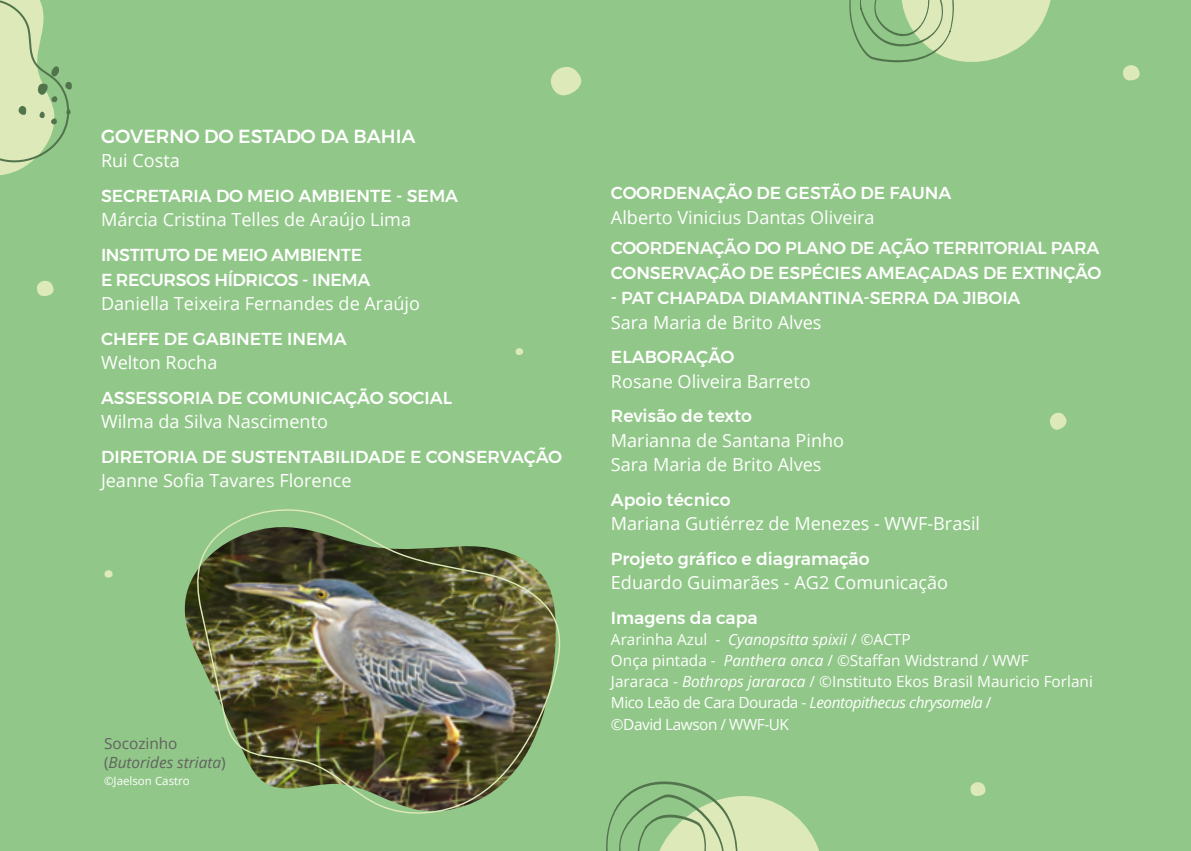
<style>
.page{position:relative;width:1191px;height:851px;background:#fff}
.page>*{position:absolute;margin:0;border:0;box-sizing:border-box;transform-origin:0 0}
.t1{font:500 18.8px "Montserrat";color:#fff}
.t2{font:18px/24.4px "Open Sans";color:#fff}
.t3{font:500 17.2px/25.2px "Montserrat";letter-spacing:-.01em;color:#fff}
.t4{font:15.4px/21.2px "Open Sans";color:#fff}
.t5{font:italic 15.4px/19.2px "Open Sans";color:#626261}
.t6{font:11.6px "Open Sans";color:#fff}
.s1{font-style:normal}
.s2{font-style:italic}
</style>
<div class="page">
<div style="left:0;top:0;width:1191px;height:850px;background:#91c788"></div>
<svg style="left:0;top:0;width:72px;height:175px"></svg>
<svg style="left:606px;top:781px;width:213px;height:69px"></svg>
<svg style="left:849px;top:0;width:202px;height:63px"></svg>
<svg style="left:550px;top:67px;width:32px;height:29px"></svg>
<svg style="left:1123px;top:65px;width:17px;height:16px"></svg>
<svg style="left:104px;top:570px;width:9px;height:8px"></svg>
<svg style="left:515px;top:348px;width:8px;height:7px"></svg>
<svg style="left:37px;top:281px;width:17px;height:15px"></svg>
<svg style="left:970px;top:782px;width:16px;height:14px"></svg>
<svg style="left:1050px;top:412px;width:17px;height:18px"></svg>
<img style="left:184px;top:575px;width:10px;height:73px">
<img style="left:194px;top:509px;width:367px;height:305px">
<p class="t1" style="left:101px;top:121px;width:316px">GOVERNO DO ESTADO DA BAHIA</p>
<p class="t2" style="left:101px;top:148px;width:80px">Rui Costa</p>
<p class="t3" style="left:101px;top:183px;width:359px">SECRETARIA DO MEIO AMBIENTE - SEMA</p>
<p class="t2" style="left:101px;top:207px;width:312px">Márcia Cristina Telles de Araújo Lima</p>
<p class="t3" style="left:101px;top:242px;width:271px">INSTITUTO DE MEIO AMBIENTE<br>E RECURSOS HÍDRICOS - INEMA</p>
<p class="t2" style="left:101px;top:291px;width:320px">Daniella Teixeira Fernandes de Araújo</p>
<p class="t3" style="left:101px;top:326px;width:247px">CHEFE DE GABINETE INEMA</p>
<p class="t2" style="left:101px;top:350px;width:118px">Welton Rocha</p>
<p class="t3" style="left:101px;top:385px;width:352px">ASSESSORIA DE COMUNICAÇÃO SOCIAL</p>
<p class="t2" style="left:101px;top:409px;width:228px">Wilma da Silva Nascimento</p>
<p class="t3" style="left:101px;top:444px;width:463px">DIRETORIA DE SUSTENTABILIDADE E CONSERVAÇÃO</p>
<p class="t2" style="left:101px;top:468px;width:252px">Jeanne Sofia Tavares Florence</p>
<p class="t5" style="left:104px;top:733px;width:123px"><span class="s1">Socozinho (</span>Butorides striata<span class="s1">)</span></p>
<p class="t6" style="left:104px;top:772px;width:87px">©Jaelson Castro</p>
<p class="t3" style="left:611px;top:180px;width:342px">COORDENAÇÃO DE GESTÃO DE FAUNA</p>
<p class="t2" style="left:611px;top:204px;width:265px">Alberto Vinicius Dantas Oliveira</p>
<p class="t3" style="left:611px;top:235px;width:492px">COORDENAÇÃO DO PLANO DE AÇÃO TERRITORIAL PARA<br>CONSERVAÇÃO DE ESPÉCIES AMEAÇADAS DE EXTINÇÃO</p>
<p class="t3" style="left:611px;top:285px;width:411px">- PAT CHAPADA DIAMANTINA-SERRA DA JIBOIA</p>
<p class="t2" style="left:611px;top:309px;width:212px">Sara Maria de Brito Alves</p>
<p class="t3" style="left:611px;top:344px;width:125px">ELABORAÇÃO</p>
<p class="t2" style="left:611px;top:368px;width:201px">Rosane Oliveira Barreto</p>
<p class="t3" style="left:611px;top:403px;width:143px">Revisão de texto</p>
<p class="t2" style="left:611px;top:427px;width:235px">Marianna de Santana Pinho<br>Sara Maria de Brito Alves</p>
<p class="t3" style="left:611px;top:487px;width:121px">Apoio técnico</p>
<p class="t2" style="left:611px;top:511px;width:371px">Mariana Gutiérrez de Menezes - WWF-Brasil</p>
<p class="t3" style="left:611px;top:546px;width:260px">Projeto gráfico e diagramação</p>
<p class="t2" style="left:611px;top:570px;width:339px">Eduardo Guimarães - AG2 Comunicação</p>
<p class="t3" style="left:611px;top:605px;width:148px">Imagens da capa</p>
<p class="t4" style="left:611px;top:628px;width:483px">Ararinha Azul - <span class="s2">Cyanopsitta spixii</span> / ©ACTP<br>Onça pintada - <span class="s2">Panthera onca</span> / ©Staffan Widstrand / WWF<br>Jararaca - <span class="s2">Bothrops jararaca</span> / ©Instituto Ekos Brasil Mauricio Forlani Mico Leão de Cara Dourada - <span class="s2">Leontopithecus chrysomela</span> /<br>©David Lawson / WWF-UK</p>
</div>
